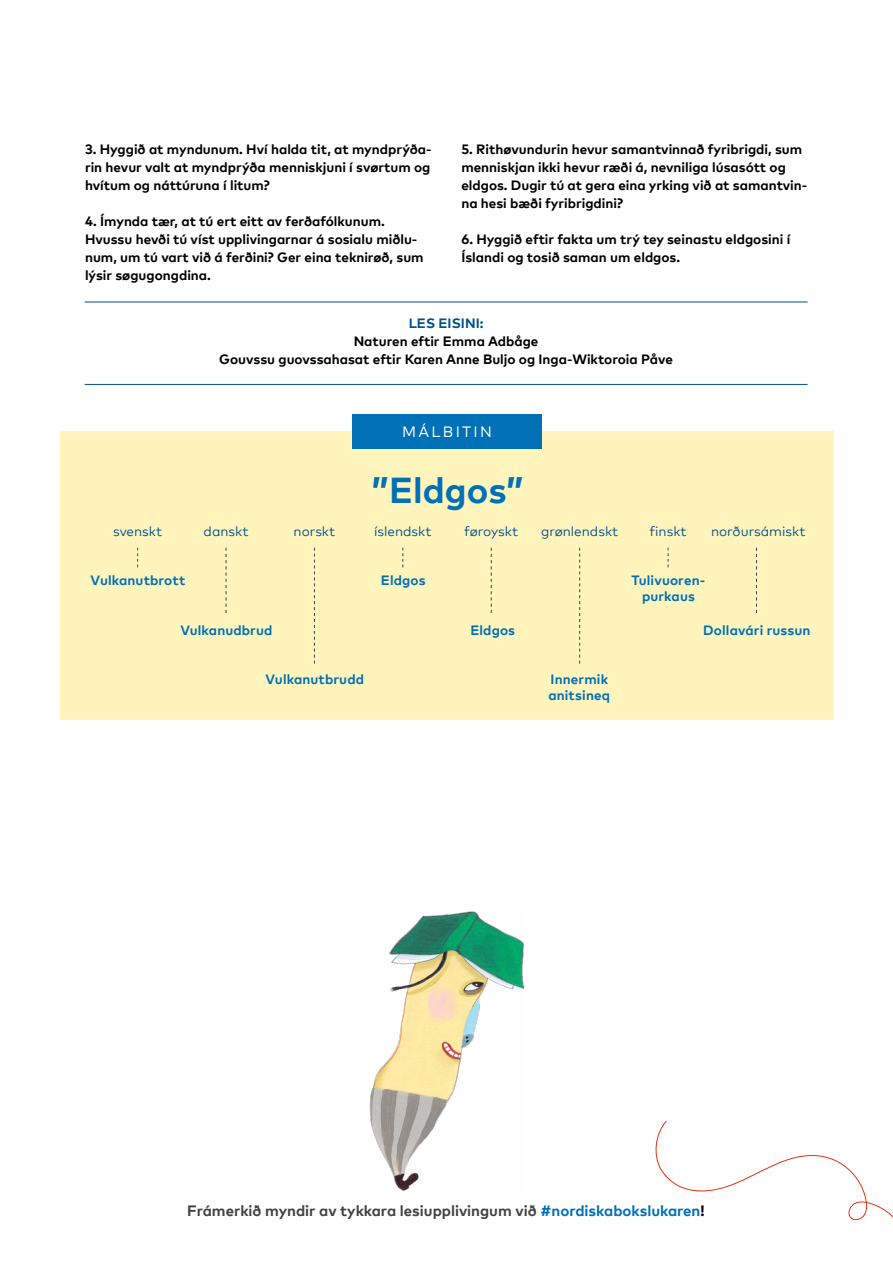
<style>
.page{position:relative;width:893px;height:1263px;background:#fff}
.page>*{position:absolute;margin:0;border:0;box-sizing:border-box;transform-origin:0 0}
.t1{font:700 36px "Mark Pro";color:#0070b7}
.Footer_tagline{font:700 15px "Mark Pro";color:#424241}
.t2{font:15px "Mark Pro";letter-spacing:.15em;color:#fff}
.P_9_12_bold_space{font:700 13.5px/18px "Mark Pro";color:#000}
.t3{font:700 13.5px/16.2px "Mark Pro";letter-spacing:.01em;color:#0070b7;text-align:center}
.P_9_bold_tagline{font:700 13.5px "Mark Pro";color:#000}
.t4{font:13.5px "Mark Pro";color:#00518d}
.P_9_bold_tagline-2{font:700 13.5px "Mark Pro";letter-spacing:.005em;color:#00518d}
.s1{color:#0070b7}
.s2{color:#000}
</style>
<div class="page">
<hr style="left:85px;top:302px;width:722px;height:1px;background:#00518d">
<hr style="left:85px;top:384px;width:722px;height:1px;background:#00518d">
<div style="left:60px;top:431px;width:774px;height:289px;background:#fff5bc"></div>
<div style="left:352px;top:414px;width:190px;height:34px;background:#0070b7"></div>
<svg style="left:137px;top:548px;width:1px;height:19px"></svg>
<svg style="left:402px;top:548px;width:1px;height:19px"></svg>
<svg style="left:668px;top:548px;width:1px;height:19px"></svg>
<svg style="left:226px;top:548px;width:1px;height:65px"></svg>
<svg style="left:491px;top:548px;width:1px;height:65px"></svg>
<svg style="left:756px;top:548px;width:1px;height:65px"></svg>
<svg style="left:314px;top:548px;width:1px;height:115px"></svg>
<svg style="left:579px;top:548px;width:1px;height:115px"></svg>
<img style="left:370px;top:911px;width:154px;height:280px">
<svg style="left:655px;top:1121px;width:238px;height:100px"></svg>
<p class="P_9_12_bold_space" style="left:85px;top:139px;width:348px;text-align:justify">3. Hyggið at myndunum. Hví halda tit, at myndprýða&shy;rin hevur valt at myndprýða menniskjuni í svørtum og hvítum og náttúruna í litum?</p>
<p class="P_9_12_bold_space" style="left:85px;top:211px;width:340px">4. Ímynda tær, at tú ert eitt av ferðafólkunum.<br>Hvussu hevði tú víst upplivingarnar á sosialu miðlu&shy;num, um tú vart við á ferðini? Ger eina teknirøð, sum lýsir søgugongdina.</p>
<p class="P_9_12_bold_space" style="left:461px;top:139px;width:347px">5. Rithøvundurin hevur samantvinnað fyribrigdi, sum menniskjan ikki hevur ræði á, nevniliga lúsasótt og eldgos. Dugir tú at gera eina yrking við at samantvin&shy;na hesi bæði fyribrigdini?</p>
<p class="P_9_12_bold_space" style="left:461px;top:229px;width:330px">6. Hyggið eftir fakta um trý tey seinastu eldgosini í<br>Íslandi og tosið saman um eldgos.</p>
<p class="P_9_bold_tagline-2" style="left:409px;top:313px;width:76px">LES EISINI:</p>
<p class="P_9_bold_tagline" style="left:354px;top:331px;width:186px">Naturen eftir Emma Adbåge</p>
<p class="P_9_bold_tagline" style="left:219px;top:349px;width:455px">Gouvssu guovssahasat eftir Karen Anne Buljo og Inga-Wiktoroia Påve</p>
<p class="t2" style="left:402px;top:421px;width:91px">MÁLBITIN</p>
<h1 class="t1" style="left:372px;top:462px;width:153px">”Eldgos”</h1>
<p class="t4" style="left:113px;top:521px;width:51px">svenskt</p>
<p class="t4" style="left:204px;top:521px;width:46px">danskt</p>
<p class="t4" style="left:294px;top:521px;width:43px">norskt</p>
<p class="t4" style="left:374px;top:521px;width:59px">íslendskt</p>
<p class="t4" style="left:464px;top:521px;width:55px">føroyskt</p>
<p class="t4" style="left:541px;top:521px;width:79px">grønlendskt</p>
<p class="t4" style="left:649px;top:521px;width:39px">finskt</p>
<p class="t4" style="left:711px;top:521px;width:96px">norðursámiskt</p>
<p class="t3" style="left:91px;top:571px;width:96px">Vulkanutbrott</p>
<p class="t3" style="left:381px;top:571px;width:46px">Eldgos</p>
<p class="t3" style="left:631px;top:571px;width:75px">Tulivuoren&shy;purkaus</p>
<p class="t3" style="left:180px;top:621px;width:94px">Vulkanudbrud</p>
<p class="t3" style="left:470px;top:621px;width:46px">Eldgos</p>
<p class="t3" style="left:703px;top:621px;width:109px">Dollavári russun</p>
<p class="t3" style="left:266px;top:670px;width:100px">Vulkanutbrudd</p>
<p class="t3" style="left:548px;top:670px;width:63px;text-align:left">Innermik anitsineq</p>
<p class="Footer_tagline" style="left:187px;top:1199px;width:519px">Frámerkið myndir av tykkara lesiupplivingum við <span class="s1">#nordiskabokslukaren</span><span class="s2">!</span></p>
</div>
